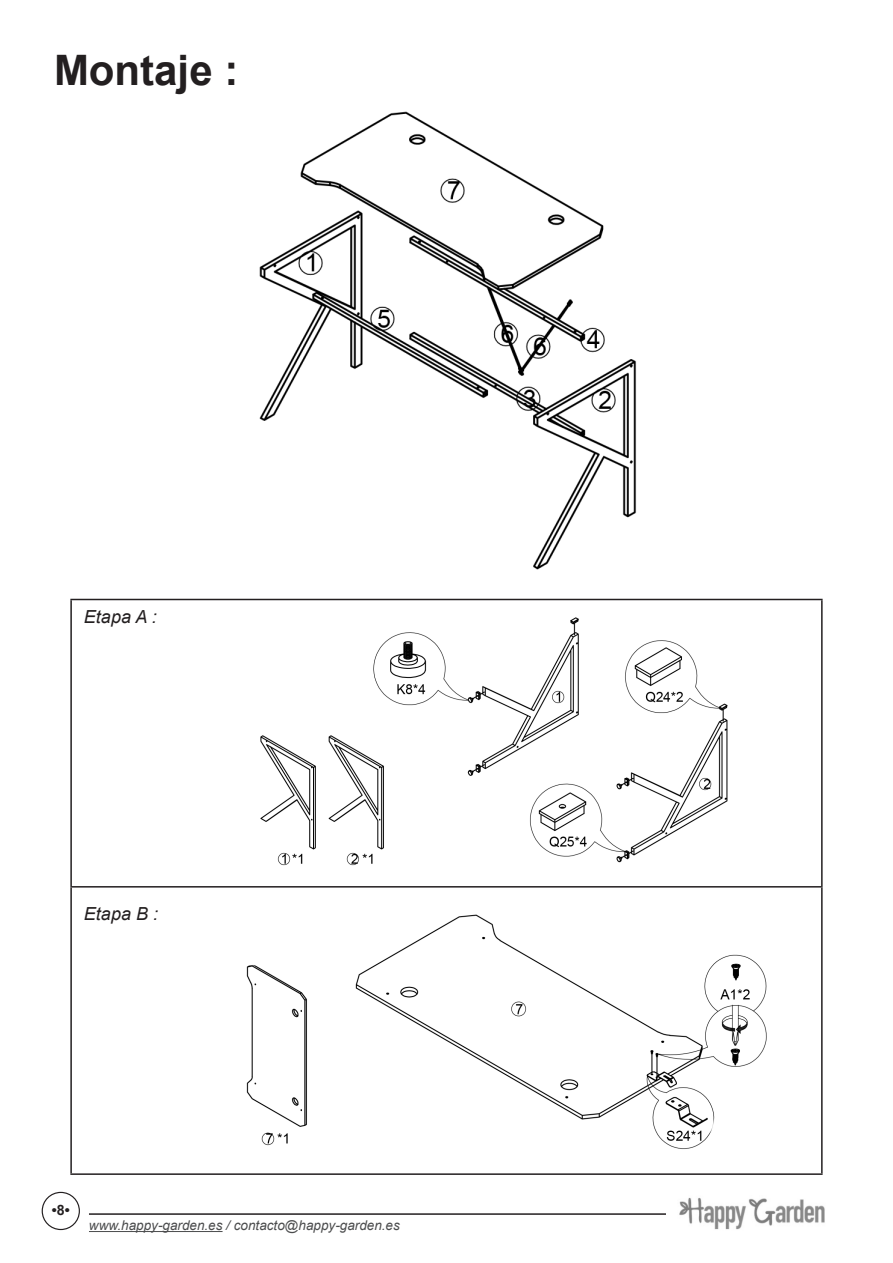
<style>
.page{position:relative;width:893px;height:1263px;background:#fff}
.page>*{position:absolute;margin:0;border:0;box-sizing:border-box;transform-origin:0 0}
.P3_4_5_6_7_TITRE{font:700 42px "Arial";color:#231f20}
.P5_Montage_-_Etapes{font:italic 18px "Arial";color:#231f20}
.t1{font:700 14.25px "Arial";color:#231f20}
.t2{font:italic 13.5px "Arial";color:#4b4c4d}
</style>
<div class="page">
<hr style="left:89px;top:1213px;width:749px;height:2px;background:#231f20">
<hr style="left:89px;top:1231px;width:134px;height:1px;background:#4b4c4d">
<div style="left:42px;top:1192px;width:38px;height:38px;border:1px solid #231f20;border-radius:50%"></div>
<img style="left:666px;top:1197px;width:172px;height:33px">
<hr style="left:70px;top:599px;width:753px;height:1px;background:#231f20">
<hr style="left:70px;top:600px;width:2px;height:286px;background:#231f20">
<hr style="left:821px;top:600px;width:2px;height:286px;background:#231f20">
<hr style="left:70px;top:886px;width:753px;height:1px;background:#231f20">
<hr style="left:70px;top:887px;width:2px;height:286px;background:#231f20">
<hr style="left:821px;top:887px;width:2px;height:286px;background:#231f20">
<hr style="left:70px;top:1173px;width:753px;height:2px;background:#231f20">
<img style="left:260px;top:617px;width:468px;height:249px">
<img style="left:246px;top:914px;width:521px;height:235px">
<img style="left:259px;top:111px;width:378px;height:459px">
<p class="P3_4_5_6_7_TITRE" style="left:54px;top:40px;width:186px">Montaje :</p>
<p class="P5_Montage_-_Etapes" style="left:84px;top:605px;width:74px">Etapa A :</p>
<p class="P5_Montage_-_Etapes" style="left:84px;top:902px;width:76px">Etapa B :</p>
<p class="t1" style="left:52px;top:1199px;width:19px">•8•</p>
<p class="t2" style="left:89px;top:1216px;width:312px">www.happy-garden.es / contacto@happy-garden.es</p>
</div>
